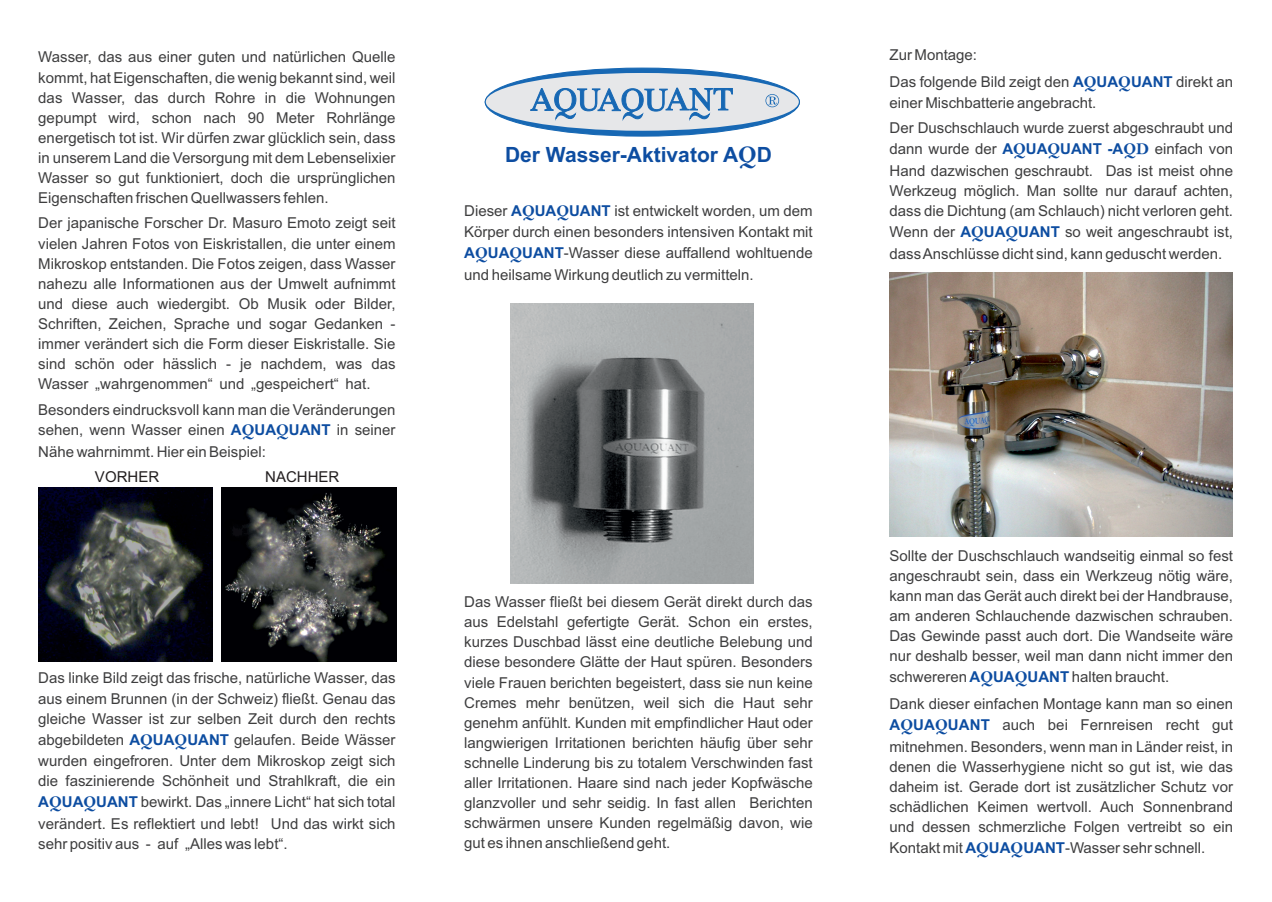
<style>
.page{position:relative;width:1272px;height:902px;background:#fff}
.page>*{position:absolute;margin:0;border:0;box-sizing:border-box;transform-origin:0 0}
.t1{font:700 21px "Arial";color:#0d4da1}
.t2{font:15px/20.1px "Arial";color:#3e3e3f;text-align:justify}
.t3{font:15px "Arial";color:#231f20}
.t4{font:700 15px "Arial";letter-spacing:.005em;color:#0d4da1}
.s1{font-weight:700;color:#0d4da1}
.s2{font-family:"Bell MT Bold";font-size:16.5px;color:#0d4da1}
.s3{font-family:"Bell MT Bold";font-weight:400;font-size:24px}
.s4{font-family:"Bell MT Bold";font-weight:400;font-size:16.5px}
</style>
<div class="page">
<img style="left:510px;top:303px;width:243px;height:281px">
<img style="left:889px;top:273px;width:343px;height:263px">
<svg style="left:484px;top:68px;width:315px;height:69px;background:#2772b8"></svg>
<div style="left:486px;top:73px;width:312px;height:58px;background:#e6e7e9;border-radius:50%"></div>
<svg style="left:765px;top:94px;width:14px;height:13px"></svg>
<svg style="left:530px;top:87px;width:203px;height:32px"></svg>
<img style="left:222px;top:487px;width:174px;height:174px">
<img style="left:38px;top:487px;width:175px;height:174px">
<p class="t2" style="left:38px;top:48px;width:359px">Wasser, das aus einer guten und natürlichen Quelle kommt, hat Eigenschaften, die wenig bekannt sind, weil das Wasser, das durch Rohre in die Wohnungen gepumpt wird, schon nach 90 Meter Rohrlänge energetisch tot ist. Wir dürfen zwar glücklich sein, dass in unserem Land die Versorgung mit dem Lebenselixier Wasser so gut funktioniert, doch die ursprünglichen Eigenschaften frischen Quellwassers fehlen.</p>
<p class="t2" style="left:38px;top:214px;width:359px">Der japanische Forscher Dr. Masuro Emoto zeigt seit vielen Jahren Fotos von Eiskristallen, die unter einem Mikroskop entstanden. Die Fotos zeigen, dass Wasser nahezu alle Informationen aus der Umwelt aufnimmt und diese auch wiedergibt. Ob Musik oder Bilder, Schriften, Zeichen, Sprache und sogar Gedanken - immer verändert sich die Form dieser Eiskristalle. Sie sind schön oder hässlich - je nachdem, was das Wasser „wahrgenommen“ und „gespeichert“ hat.</p>
<p class="t2" style="left:38px;top:400px;width:359px;line-height:21.3px">Besonders eindrucksvoll kann man die Veränderungen sehen, wenn Wasser einen <span class="s1">A</span><span class="s2">Q</span><span class="s1">UA</span><span class="s2">Q</span><span class="s1">UANT</span> in seiner Nähe wahrnimmt. Hier ein Beispiel:</p>
<p class="t3" style="left:95px;top:471px;width:66px">VORHER</p>
<p class="t3" style="left:265px;top:471px;width:76px">NACHHER</p>
<p class="t2" style="left:38px;top:669px;width:359px;line-height:20.7px">Das linke Bild zeigt das frische, natürliche Wasser, das aus einem Brunnen (in der Schweiz) fließt. Genau das gleiche Wasser ist zur selben Zeit durch den rechts abgebildeten <span class="s1">A</span><span class="s2">Q</span><span class="s1">UA</span><span class="s2">Q</span><span class="s1">UANT</span> gelaufen. Beide Wässer wurden eingefroren. Unter dem Mikroskop zeigt sich</p>
<p class="t2" style="left:38px;top:771px;width:359px;line-height:21.3px">die faszinierende Schönheit und Strahlkraft, die ein <span class="s1">A</span><span class="s2">Q</span><span class="s1">UA</span><span class="s2">Q</span><span class="s1">UANT</span> bewirkt. Das „innere Licht“ hat sich total verändert. Es reflektiert und lebt! Und das wirkt sich</p>
<p class="t2" style="left:38px;top:835px;width:251px">sehr positiv aus - auf „Alles was lebt“.</p>
<p class="t1" style="left:505px;top:147px;width:268px">Der Wasser-Aktivator A<span class="s3">Q</span>D</p>
<p class="t2" style="left:464px;top:201px;width:350px;line-height:21.6px">Dieser <span class="s1">A</span><span class="s2">Q</span><span class="s1">UA</span><span class="s2">Q</span><span class="s1">UANT</span> ist entwickelt worden, um dem<br>Körper durch einen besonders intensiven Kontakt mit</p>
<p class="t2" style="left:464px;top:266px;width:291px">und heilsame Wirkung deutlich zu vermitteln.</p>
<p class="t2" style="left:464px;top:244px;width:350px"><span class="s1">A</span><span class="s2">Q</span><span class="s1">UA</span><span class="s2">Q</span><span class="s1">UANT</span>-Wasser diese auffallend wohltuende</p>
<p class="t2" style="left:464px;top:593px;width:350px">Das Wasser fließt bei diesem Gerät direkt durch das aus Edelstahl gefertigte Gerät.</p>
<p class="t2" style="left:464px;top:613px;width:350px;text-indent:224px">Schon ein erstes, kurzes Duschbad lässt eine deutliche Belebung und diese besondere Glätte der Haut spüren. Besonders viele Frauen berichten begeistert, dass sie nun keine Cremes mehr benützen, weil sich die Haut sehr genehm anfühlt. Kunden mit empfindlicher Haut oder langwierigen Irritationen berichten häufig über sehr schnelle Linderung bis zu totalem Verschwinden fast aller Irritationen. Haare sind nach jeder Kopfwäsche glanzvoller und sehr seidig. In fast allen Berichten schwärmen unsere Kunden regelmäßig davon, wie gut es ihnen anschließend geht.</p>
<p class="t2" style="left:889px;top:43px;width:345px;line-height:26.2px">Zur Montage:<br>Das folgende Bild zeigt den <span class="s1">A</span><span class="s2">Q</span><span class="s1">UA</span><span class="s2">Q</span><span class="s1">UANT</span> direkt an</p>
<p class="t2" style="left:889px;top:92px;width:345px;line-height:25.2px">einer Mischbatterie angebracht.<br>Der Duschschlauch wurde zuerst abgeschraubt und</p>
<p class="t2" style="left:889px;top:140px;width:345px;line-height:21.6px">dann wurde der <span class="s1">A</span><span class="s2">Q</span><span class="s1">UA</span><span class="s2">Q</span><span class="s1">UANT -A</span><span class="s2">QD</span> einfach von<br>Hand dazwischen geschraubt. Das ist meist ohne</p>
<p class="t2" style="left:889px;top:182px;width:345px;line-height:20.9px">Werkzeug möglich. Man sollte nur darauf achten, dass die Dichtung (am Schlauch) nicht verloren geht.<br>Wenn der <span class="s1">A</span><span class="s2">Q</span><span class="s1">UA</span><span class="s2">Q</span><span class="s1">UANT</span> so weit angeschraubt ist, dass Anschlüsse dicht sind, kann geduscht werden.</p>
<p class="t2" style="left:889px;top:546px;width:345px">Sollte der Duschschlauch wandseitig einmal so fest angeschraubt sein, dass ein Werkzeug nötig wäre, kann man das Gerät auch direkt bei der Handbrause, am anderen Schlauchende dazwischen schrauben.<br>Das Gewinde passt auch dort. Die Wandseite wäre nur deshalb besser, weil man dann nicht immer den</p>
<p class="t2" style="left:889px;top:668px;width:281px">schwereren <span class="s1">A</span><span class="s2">Q</span><span class="s1">UA</span><span class="s2">Q</span><span class="s1">UANT</span> halten braucht.</p>
<p class="t4" style="left:889px;top:719px;width:102px">A<span class="s4">Q</span>UA<span class="s4">Q</span>UANT</p>
<p class="t2" style="left:889px;top:695px;width:345px">Dank dieser einfachen Montage kann man so einen</p>
<p class="t2" style="left:889px;top:715px;width:345px;line-height:21.6px;text-align:right">auch bei Fernreisen recht gut<br>mitnehmen. Besonders, wenn man in Länder reist, in</p>
<p class="t2" style="left:889px;top:757px;width:345px">denen die Wasserhygiene nicht so gut ist, wie das daheim ist. Gerade dort ist zusätzlicher Schutz vor schädlichen Keimen wertvoll. Auch Sonnenbrand und dessen schmerzliche Folgen vertreibt so ein</p>
<p class="t2" style="left:889px;top:839px;width:317px">Kontakt mit <span class="s1">A</span><span class="s2">Q</span><span class="s1">UA</span><span class="s2">Q</span><span class="s1">UANT</span>-Wasser sehr schnell.</p>
</div>
